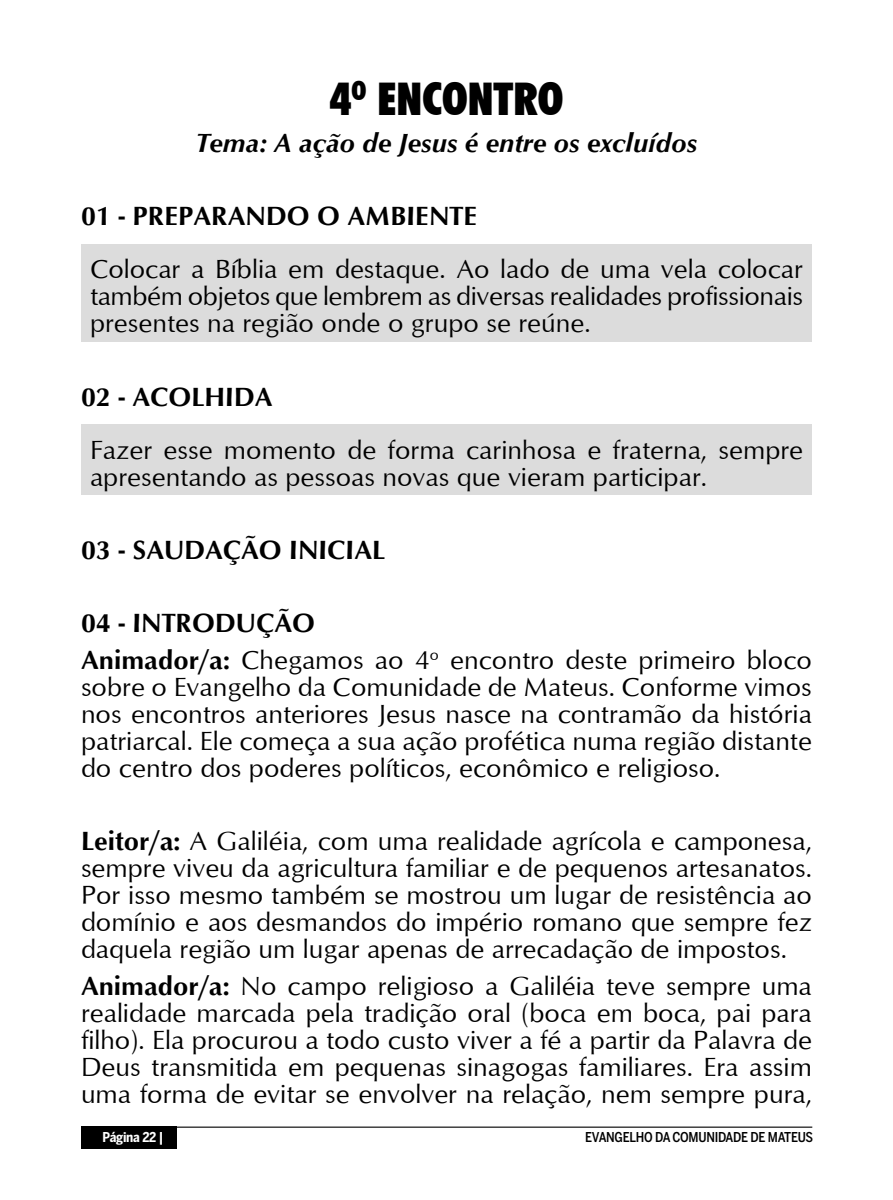
<style>
.page{position:relative;width:893px;height:1200px;background:#fff}
.page>*{position:absolute;margin:0;border:0;box-sizing:border-box;transform-origin:0 0}
.t1{font:900 condensed 45px "Futura BT";color:#000}
.t2{font:27px/27px "Optimum";color:#000;text-align:justify}
.t3{font:700 27px "Optimum";color:#000}
.t4{font:italic 700 27px "Optimum";color:#000}
.t5{font:500 13.5px "Benton Sans Cond";letter-spacing:-.02em;color:#000}
.t6{font:700 13.5px "Benton Sans Cond";letter-spacing:-.02em;color:#fff}
.s1{font-weight:700}
</style>
<div class="page">
<hr style="left:123px;top:1126px;width:689px;height:1px;background:#000">
<div style="left:81px;top:1126px;width:95px;height:22px;background:#000"></div>
<div style="left:81px;top:243px;width:731px;height:98px;background:#dcdcdc"></div>
<div style="left:81px;top:424px;width:731px;height:71px;background:#dcdcdc"></div>
<h1 class="t1" style="left:329px;top:72px;width:236px">4<sup>O</sup> ENCONTRO</h1>
<p class="t4" style="left:196px;top:127px;width:503px">Tema: A ação de Jesus é entre os excluídos</p>
<p class="t3" style="left:81px;top:200px;width:398px">01 - PREPARANDO O AMBIENTE</p>
<p class="t2" style="left:90px;top:255px;width:715px">Colocar a Bíblia em destaque. Ao lado de uma vela colocar também objetos que lembrem as diversas realidades profissionais presentes na região onde o grupo se reúne.</p>
<p class="t3" style="left:81px;top:381px;width:193px">02 - ACOLHIDA</p>
<p class="t2" style="left:90px;top:435px;width:715px">Fazer esse momento de forma carinhosa e fraterna, sempre apresentando as pessoas novas que vieram participar.</p>
<p class="t3" style="left:81px;top:534px;width:306px">03 - SAUDAÇÃO INICIAL</p>
<p class="t2" style="left:81px;top:604px;width:732px;line-height:36.4px"><span class="s1">04 - INTRODUÇÃO<br>Animador/a:</span> Chegamos ao 4<sup>o</sup> encontro deste primeiro bloco</p>
<p class="t2" style="left:81px;top:672px;width:732px">sobre o Evangelho da Comunidade de Mateus. Conforme vimos nos encontros anteriores Jesus nasce na contramão da história patriarcal. Ele começa a sua ação profética numa região distante do centro dos poderes políticos, econômico e religioso.</p>
<p class="t2" style="left:81px;top:826px;width:732px"><span class="s1">Leitor/a:</span> A Galiléia, com uma realidade agrícola e camponesa, sempre viveu da agricultura familiar e de pequenos artesanatos.<br>Por isso mesmo também se mostrou um lugar de resistência ao domínio e aos desmandos do império romano que sempre fez daquela região um lugar apenas de arrecadação de impostos.</p>
<p class="t2" style="left:81px;top:971px;width:732px"><span class="s1">Animador/a:</span> No campo religioso a Galiléia teve sempre uma realidade marcada pela tradição oral (boca em boca, pai para filho). Ela procurou a todo custo viver a fé a partir da Palavra de Deus transmitida em pequenas sinagogas familiares. Era assim uma forma de evitar se envolver na relação, nem sempre pura,</p>
<p class="t6" style="left:102px;top:1128px;width:63px">Página 22 |</p>
<p class="t5" style="left:585px;top:1128px;width:229px">EVANGELHO DA COMUNIDADE DE MATEUS</p>
</div>
